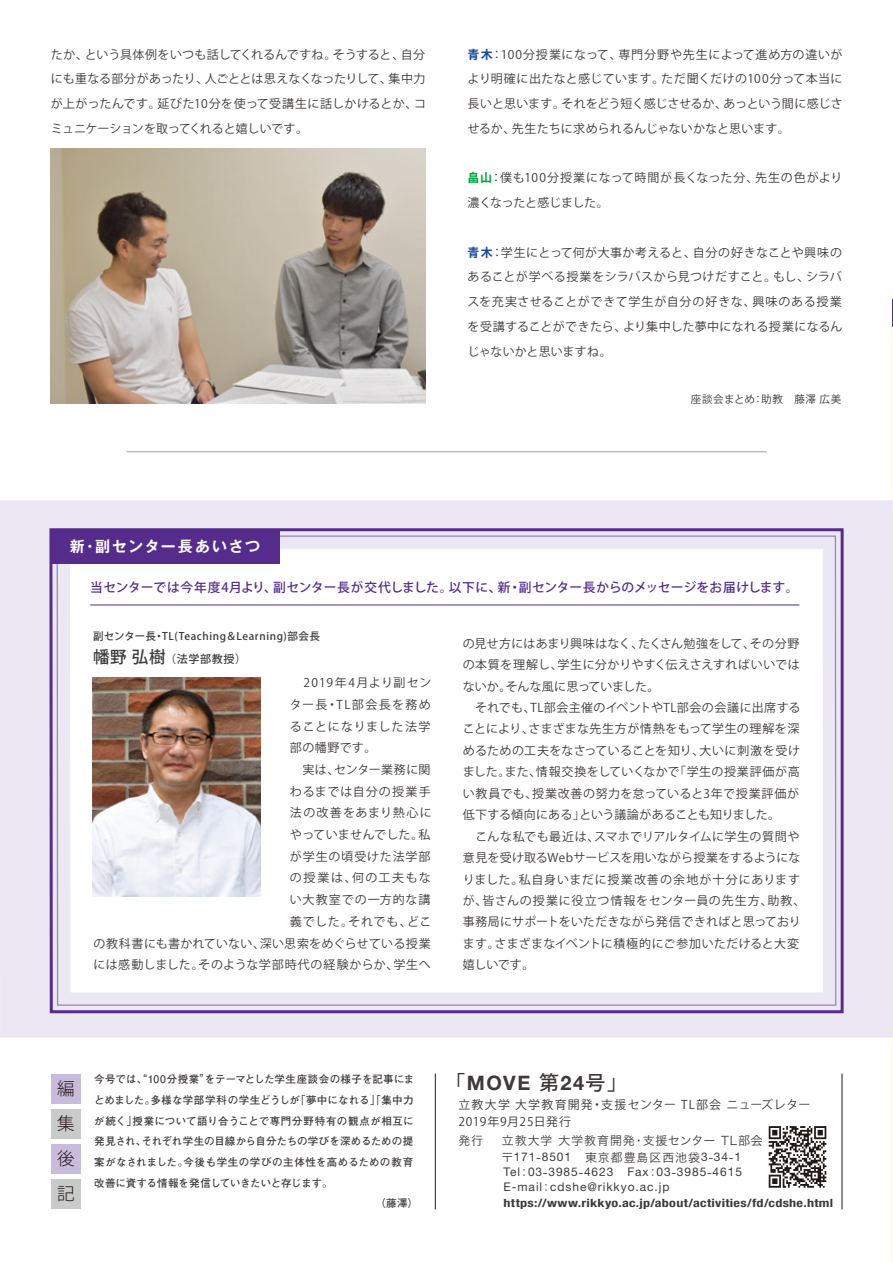
<style>
.page{position:relative;width:893px;height:1263px;background:#fff}
.page>*{position:absolute;margin:0;border:0;box-sizing:border-box;transform-origin:0 0}
.t1{font:700 19.95px "Helvetica Neue";letter-spacing:.085em;color:#3e3a39}
.t2{font:300 17.55px/35.1px "Koz Go Std";color:#221815;text-align:justify}
.t3{font:700 15px "Gothic MB101 Pro De";letter-spacing:.105em;color:#fff}
.t4{font:500 12.75px "Koz Go Std";color:#552b8c}
.t5{font:12px/21.5px "Koz Go Std";letter-spacing:.035em;color:#3e3a39}
.t6{font:12px/24.8px "Koz Go Pro";letter-spacing:.01em;color:#3e3a39;text-align:justify}
.t7{font:12px/15px "Helvetica Neue LT Std";letter-spacing:.08em;color:#3e3a39}
.t8{font:12px/16.5px "Koz Go Std";letter-spacing:.075em;color:#3e3a39}
.t9{font:12px/16.8px "Hira Kaku Pro W3";letter-spacing:.08em;color:#3e3a39}
.t10{font:12px "Koz Go Std";letter-spacing:.085em;color:#3e3a39}
.t11{font:12px "Koz Go Std";letter-spacing:.115em;color:#3e3a39}
.t12{font:12px "Koz Go Std";letter-spacing:.065em;color:#3e3a39}
.t13{font:12px "Koz Go Std";letter-spacing:.08em;color:#3e3a39}
.t14{font:12px "Koz Go Std";letter-spacing:.105em;color:#3e3a39}
.t15{font:12px "Koz Go Std";letter-spacing:.07em;color:#3e3a39}
.t16{font:12px "Koz Go Std";letter-spacing:.12em;color:#3e3a39}
.t17{font:700 condensed 11.4px "Helvetica Neue LT Std";letter-spacing:.02em;color:#3e3a39;scale:1.24 1}
.t18{font:500 10.95px "Koz Go Pr 6 N";letter-spacing:.065em;color:#3e3a39}
.t19{font:700 10.5px "Futo Go B101 Pro";letter-spacing:.015em;color:#3e3a39}
.t20{font:700 10.5px "Futo Go B101 Pro";letter-spacing:-.005em;color:#3e3a39}
.t21{font:500 10.5px "Koz Go Pr 6 N";letter-spacing:.06em;color:#3e3a39}
.t22{font:700 10.5px "Futo Go B101 Pro";letter-spacing:.035em;color:#3e3a39}
.t23{font:700 10.5px "Futo Go B101 Pro";letter-spacing:.045em;color:#3e3a39}
.t24{font:700 10.5px "Futo Go B101 Pro";letter-spacing:-.02em;color:#3e3a39}
.t25{font:10.5px "Koz Go Pro";letter-spacing:.06em;color:#3e3a39}
.s1{font-weight:700;color:#18499d}
.s2{font-weight:700;color:#00a33e}
.s3{font-family:"Koz Go Pro";font-size:16.5px}
.s4{font-family:"Koz Go Std";font-weight:500}
.s5{font-family:"Koz Go Std"}
.s6{font-family:"Helvetica Neue LT Std"}
.s7{font-family:"Hira Kaku Pro W3"}
</style>
<div class="page">
<hr style="left:892px;top:300px;width:1px;height:963px;background:#fdf9d9">
<svg style="left:892px;top:300px;width:1px;height:27px"></svg>
<hr style="left:127px;top:451px;width:639px;height:1px;background:#a591c4">
<div style="left:51px;top:1073px;width:30px;height:30px;background:#c9bbdc"></div>
<div style="left:51px;top:1109px;width:30px;height:30px;background:#c9caca"></div>
<div style="left:51px;top:1144px;width:30px;height:30px;background:#c9bbdc"></div>
<div style="left:51px;top:1179px;width:30px;height:30px;background:#c9caca"></div>
<hr style="left:435px;top:1073px;width:1px;height:136px;background:#221815">
<hr style="left:842px;top:1073px;width:1px;height:136px;background:#221815">
<div style="left:0;top:500px;width:893px;height:537px;background:#ebe7f3"></div>
<div style="left:49px;top:528px;width:795px;height:485px;border:3px solid #552b8c"></div>
<div style="left:70px;top:549px;width:753px;height:443px;background:#fff"></div>
<hr style="left:90px;top:605px;width:709px;height:1px;background:#552b8c">
<div style="left:51px;top:530px;width:229px;height:34px;background:#552b8c"></div>
<img style="left:93px;top:678px;width:168px;height:218px">
<img style="left:51px;top:149px;width:374px;height:254px">
<svg style="left:769px;top:1126px;width:57px;height:62px"></svg>
<p class="t6" style="left:51px;top:42px;width:377px">たか、という具体例をいつも話してくれるんですね。そうすると、自分にも重なる部分があったり、人ごととは思えなくなったりして、集中力が上がったんです。延びた10分を使って受講生に話しかけるとか、コミュニケーションを取ってくれると嬉しいです。</p>
<p class="t6" style="left:467px;top:42px;width:377px"><span class="s1">青木</span>：100分授業になって、専門分野や先生によって進め方の違いがより明確に出たなと感じています。ただ聞くだけの100分って本当に長いと思います。それをどう短く感じさせるか、あっという間に感じさせるか、先生たちに求められるんじゃないかなと思います。</p>
<p class="t6" style="left:467px;top:166px;width:376px"><span class="s2">畠山</span>：僕も100分授業になって時間が長くなった分、先生の色がより濃くなったと感じました。</p>
<p class="t6" style="left:467px;top:240px;width:377px"><span class="s1">青木</span>：学生にとって何が大事か考えると、自分の好きなことや興味のあることが学べる授業をシラバスから見つけだすこと。もし、シラバスを充実させることができて学生が自分の好きな、興味のある授業を受講することができたら、より集中した夢中になれる授業になるんじゃないかと思いますね。</p>
<p class="t25" style="left:691px;top:393px;width:152px">座談会まとめ：助教　藤澤 広美</p>
<p class="t3" style="left:70px;top:534px;width:192px">新・副センター長あいさつ</p>
<p class="t4" style="left:90px;top:580px;width:710px">当センターでは今年度4月より、副センター長が交代しました。以下に、新・副センター長からのメッセージをお届けします。</p>
<p class="t21" style="left:93px;top:630px;width:228px">副センター長・TL(Teaching＆Learning)部会長</p>
<p class="t18" style="left:93px;top:653px;width:155px"><span class="s3">幡野 弘樹</span> （法学部教授）</p>
<p class="t10" style="left:290px;top:675px;width:143px">　2019年4月より副セン</p>
<p class="t11" style="left:290px;top:697px;width:142px">ター長・TL部会長を務め</p>
<p class="t12" style="left:290px;top:719px;width:142px">ることになりました法学</p>
<p class="t5" style="left:290px;top:738px;width:88px">部の幡野です。</p>
<p class="t5" style="left:290px;top:759px;width:142px">　実は、センター業務に関</p>
<p class="t13" style="left:290px;top:784px;width:142px">わるまでは自分の授業手</p>
<p class="t14" style="left:290px;top:806px;width:143px">法の改善をあまり熱心に</p>
<p class="t5" style="left:290px;top:824px;width:142px">やっていませんでした。私</p>
<p class="t15" style="left:290px;top:849px;width:142px">が学生の頃受けた法学部</p>
<p class="t16" style="left:290px;top:871px;width:143px">の授業は、何の工夫もな</p>
<p class="t8" style="left:290px;top:892px;width:142px">い大教室での一方的な講</p>
<p class="t5" style="left:290px;top:911px;width:143px">義でした。それでも、どこ</p>
<p class="t5" style="left:93px;top:933px;width:339px">の教科書にも書かれていない、深い思索をめぐらせている授業</p>
<p class="t5" style="left:93px;top:954px;width:339px">には感動しました。そのような学部時代の経験からか、学生へ</p>
<p class="t5" style="left:463px;top:633px;width:344px">の見せ方にはあまり興味はなく、たくさん勉強をして、その分野の本質を理解し、学生に分かりやすく伝えさえすればいいではないか。そんな風に思っていました。<br>　それでも、TL部会主催のイベントやTL部会の会議に出席することにより、さまざまな先生方が情熱をもって学生の理解を深めるための工夫をなさっていることを知り、大いに刺激を受けました。また、情報交換をしていくなかで「学生の授業評価が高い教員でも、授業改善の努力を怠っていると3年で授業評価が低下する傾向にある」という議論があることも知りました。<br>　こんな私でも最近は、スマホでリアルタイムに学生の質問や意見を受け取るWebサービスを用いながら授業をするようになりました。私自身いまだに授業改善の余地が十分にありますが、皆さんの授業に役立つ情報をセンター員の先生方、助教、事務局にサポートをいただきながら発信できればと思っております。さまざまなイベントに積極的にご参加いただけると大変嬉しいです。</p>
<h2 class="t2" style="left:57px;top:1072px;width:19px">編集後記</h2>
<h1 class="t1" style="left:445px;top:1070px;width:183px"><span class="s4">「</span>MOVE <span class="s4">第</span>24<span class="s4">号」</span></h1>
<p class="t19" style="left:94px;top:1071px;width:322px">今号では、“100分授業”をテーマとした学生座談会の様子を記事にま</p>
<p class="t19" style="left:94px;top:1091px;width:321px">とめました。多様な学部学科の学生どうしが「夢中になれる」「集中力</p>
<p class="t22" style="left:94px;top:1112px;width:321px">が続く」授業について語り合うことで専門分野特有の観点が相互に</p>
<p class="t20" style="left:94px;top:1133px;width:320px">発見され、それぞれ学生の目線から自分たちの学びを深めるための提</p>
<p class="t23" style="left:94px;top:1154px;width:320px">案がなされました。今後も学生の学びの主体性を高めるための教育</p>
<p class="t24" style="left:94px;top:1174px;width:240px">改善に資する情報を発信していきたいと存じます。</p>
<p class="t19" style="left:375px;top:1195px;width:45px">（藤澤）</p>
<p class="t8" style="left:458px;top:1097px;width:354px">立教大学 大学教育開発・支援センター TL部会 ニューズレター<br>2019年9月25日発行</p>
<p class="t9" style="left:501px;top:1131px;width:263px">立教大学 大学教育開発・支援センター TL部<span class="s5">会</span>〒<span class="s6">171</span>-<span class="s6">8501</span>　東京都豊島区西池袋<span class="s6">3</span>-<span class="s6">34</span>-<span class="s6">1</span></p>
<p class="t7" style="left:504px;top:1164px;width:240px">Tel<span class="s7">：</span>03<span class="s7">-</span>3985<span class="s7">-</span>4623 Fax<span class="s7">：</span>03<span class="s7">-</span>3985<span class="s7">-</span>4615<br>E-mail<span class="s7">：</span>cdshe@rikkyo.ac.jp</p>
<p class="t9" style="left:458px;top:1131px;width:26px">発行</p>
<p class="t17" style="left:504px;top:1196px;width:267px">https://www.rikkyo.ac.jp/about/activities/fd/cdshe.html</p>
</div>
